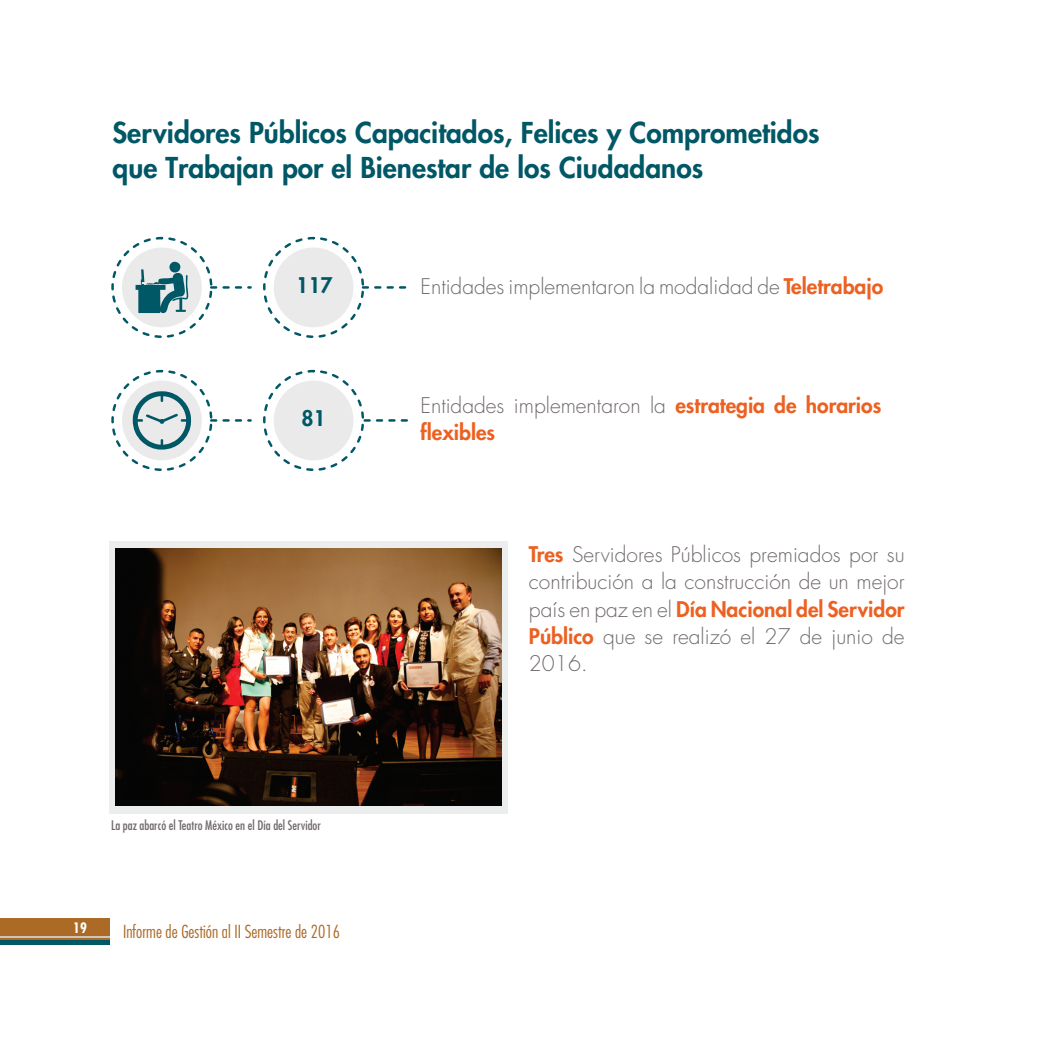
<style>
.page{position:relative;width:1042px;height:1042px;background:#fff}
.page>*{position:absolute;margin:0;border:0;box-sizing:border-box;transform-origin:0 0}
.t1{font:800 28px/35.5px "Futura Std";color:#005765}
.t2{font:300 21px/27.1px "Futura Std";color:#70696a;text-align:justify}
.t3{font:800 21px/27.3px "Futura Std";color:#ec6122}
.t4{font:800 21px "Futura Std";color:#005765}
.t5{font:300 condensed 17.5px "Futura Std";color:#ac6a27}
.t6{font:700 condensed 14px "Futura Std";color:#fff}
.t7{font:condensed 12.95px "Futura Std";color:#70696a}
.s1{font-weight:800;color:#ec6122}
.s2{font-weight:300;color:#70696a}
</style>
<div class="page">
<div style="left:109px;top:541px;width:398px;height:272px;background:#eceeee"></div>
<img style="left:115px;top:549px;width:386px;height:257px">
<div style="left:0;top:919px;width:110px;height:24px;background:#ac6a27"></div>
<hr style="left:0;top:940px;width:110px;height:4px;background:#005765">
<hr style="left:0;top:936px;width:110px;height:1px;background:#cdc6be">
<div style="left:263px;top:237px;width:101px;height:101px;border:2px dashed #005765;border-radius:50%"></div>
<div style="left:274px;top:247px;width:79px;height:80px;background:#eaeaea;border-radius:50%"></div>
<svg style="left:363px;top:286px;width:44px;height:3px"></svg>
<div style="left:111px;top:237px;width:101px;height:101px;border:2px dashed #005765;border-radius:50%"></div>
<svg style="left:211px;top:286px;width:40px;height:3px"></svg>
<div style="left:122px;top:247px;width:80px;height:80px;background:#eaeaea;border-radius:50%"></div>
<svg style="left:136px;top:262px;width:52px;height:51px"></svg>
<div style="left:263px;top:370px;width:101px;height:101px;border:2px dashed #005765;border-radius:50%"></div>
<div style="left:274px;top:380px;width:79px;height:80px;background:#eaeaea;border-radius:50%"></div>
<svg style="left:365px;top:419px;width:43px;height:3px"></svg>
<div style="left:111px;top:370px;width:101px;height:101px;border:2px dashed #005765;border-radius:50%"></div>
<svg style="left:211px;top:419px;width:40px;height:3px"></svg>
<div style="left:122px;top:380px;width:80px;height:80px;background:#eaeaea;border-radius:50%"></div>
<svg style="left:133px;top:391px;width:58px;height:58px"></svg>
<h1 class="t1" style="left:113px;top:116px;width:708px">Servidores Públicos Capacitados, Felices y Comprometidos que Trabajan por el Bienestar de los Ciudadanos</h1>
<p class="t4" style="left:296px;top:275px;width:38px">117</p>
<p class="t2" style="left:420px;top:274px;width:464px">Entidades implementaron la modalidad de <span class="s1">Teletrabajo</span></p>
<p class="t4" style="left:301px;top:408px;width:26px">81</p>
<p class="t3" style="left:420px;top:392px;width:462px"><span class="s2">Entidades implementaron la</span> estrategia de horarios flexibles</p>
<p class="t2" style="left:529px;top:542px;width:377px"><span class="s1">Tres</span> Servidores Públicos premiados por su contribución a la construcción de un mejor país en paz en el <span class="s1">Día Nacional del Servidor Público</span> que se realizó el 27 de junio de 2016.</p>
<p class="t7" style="left:111px;top:819px;width:211px">La paz abarcó el Teatro México en el Día del Servidor</p>
<p class="t6" style="left:73px;top:921px;width:15px">19</p>
<p class="t5" style="left:123px;top:923px;width:218px">Informe de Gestión al II Semestre de 2016</p>
</div>
